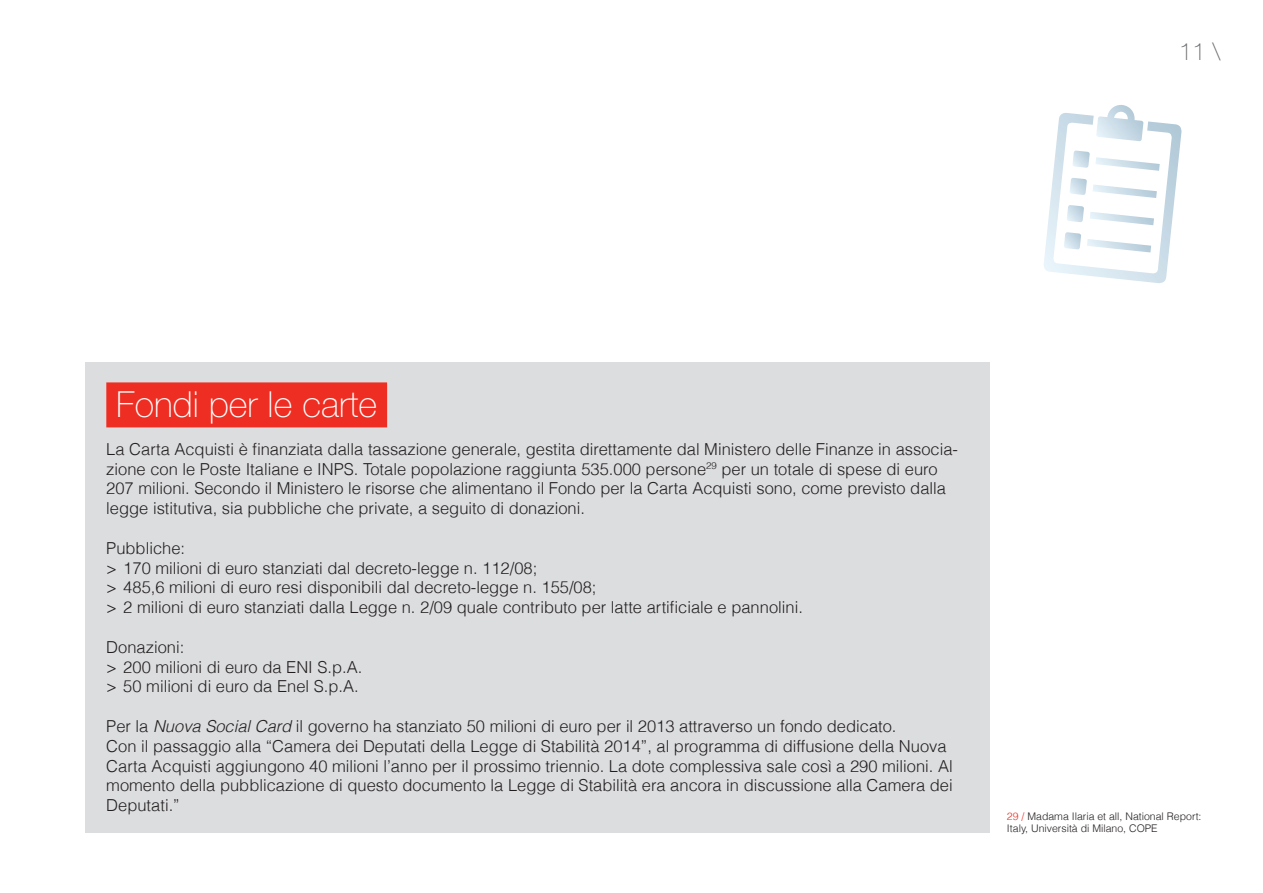
<style>
.page{position:relative;width:1263px;height:893px;background:#fff}
.page>*{position:absolute;margin:0;border:0;box-sizing:border-box;transform-origin:0 0}
.t1{font:100 36px "Helvetica Neue LT Std";color:#fff}
.t2{font:100 24px "Helvetica Neue LT Std";color:#6c6d70}
.t3{font:300 16.5px/19.8px "Helvetica";color:#231f20}
.t4{font:300 10.5px/12.6px "Helvetica";color:#231f20}
.s1{font-style:italic}
.s2{color:#ee2e22}
</style>
<div class="page">
<div style="left:85px;top:362px;width:905px;height:470px;background:#dcdddf"></div>
<div style="left:106px;top:382px;width:281px;height:45px;background:#ee2e22"></div>
<svg style="left:1044px;top:105px;width:138px;height:178px"></svg>
<h2 class="t2" style="left:1179px;top:37px;width:43px">11 \</h2>
<h1 class="t1" style="left:116px;top:384px;width:262px">Fondi per le carte</h1>
<p class="t3" style="left:106px;top:439px;width:853px">La Carta Acquisti è finanziata dalla tassazione generale, gestita direttamente dal Ministero delle Finanze in associa&shy;zione con le Poste Italiane e INPS. Totale popolazione raggiunta 535.000 persone<sup>29</sup> per un totale di spese di euro 207 milioni. Secondo il Ministero le risorse che alimentano il Fondo per la Carta Acquisti sono, come previsto dalla legge istitutiva, sia pubbliche che private, a seguito di donazioni.</p>
<p class="t3" style="left:106px;top:538px;width:698px">Pubbliche:<br>&gt; 170 milioni di euro stanziati dal decreto-legge n. 112/08;<br>&gt; 485,6 milioni di euro resi disponibili dal decreto-legge n. 155/08;<br>&gt; 2 milioni di euro stanziati dalla Legge n. 2/09 quale contributo per latte artificiale e pannolini.</p>
<p class="t3" style="left:106px;top:637px;width:258px">Donazioni:<br>&gt; 200 milioni di euro da ENI S.p.A. &gt; 50 milioni di euro da Enel S.p.A.</p>
<p class="t3" style="left:106px;top:716px;width:848px">Per la <span class="s1">Nuova Social Card</span> il governo ha stanziato 50 milioni di euro per il 2013 attraverso un fondo dedicato.<br>Con il passaggio alla “Camera dei Deputati della Legge di Stabilità 2014”, al programma di diffusione della Nuova Carta Acquisti aggiungono 40 milioni l’anno per il prossimo triennio. La dote complessiva sale così a 290 milioni. Al momento della pubblicazione di questo documento la Legge di Stabilità era ancora in discussione alla Camera dei Deputati.”</p>
<p class="t4" style="left:1007px;top:810px;width:196px"><span class="s2">29 /</span> Madama Ilaria et all, National Report:<br>Italy, Università di Milano, COPE</p>
</div>
